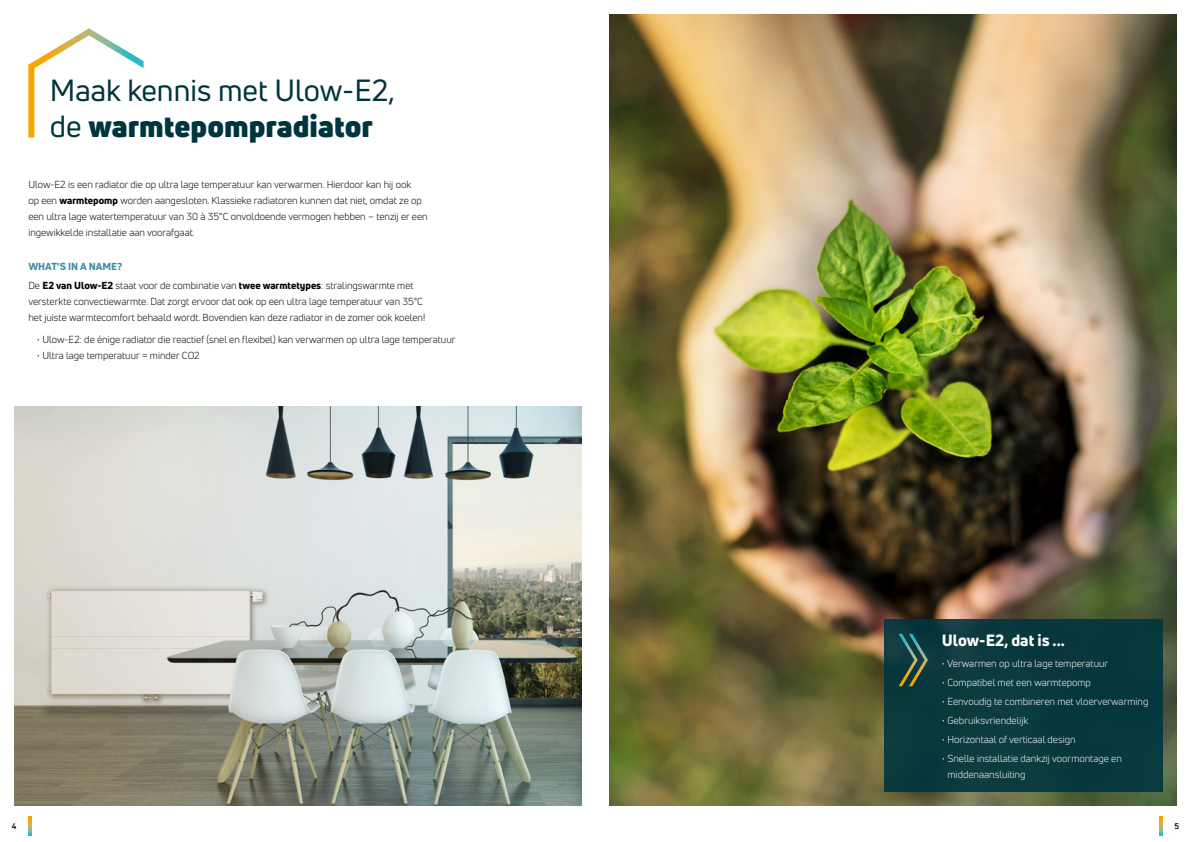
<style>
.page{position:relative;width:1191px;height:842px;background:#fff}
.page>*{position:absolute;margin:0;border:0;box-sizing:border-box;transform-origin:0 0}
.t1{font:30px/36px "Uni Neue";color:#00353e}
.t2{font:800 16px "Uni Neue";color:#fff}
.t3{font:10px/16px "Uni Neue";color:#000}
.t4{font:10px/16px "Uni Neue";color:#fff}
.t5{font:700 8px "Uni Neue";color:#000}
.s1{font-weight:900}
.s2{font-weight:800}
.s3{font-weight:800;color:#3d8f9e}
</style>
<div class="page">
<img style="left:609px;top:14px;width:567px;height:792px">
<svg style="left:14px;top:407px;width:567px;height:399px;background:#b7bab3"></svg>
<svg style="left:28px;top:28px;width:116px;height:109px"></svg>
<div style="left:884px;top:620px;width:278px;height:172px;background:#09393d"></div>
<svg style="left:898px;top:634px;width:30px;height:52px"></svg>
<svg style="left:28px;top:817px;width:3px;height:19px"></svg>
<svg style="left:1159px;top:817px;width:3px;height:19px"></svg>
<h1 class="t1" style="left:50px;top:72px;width:346px">Maak kennis met Ulow-E2, de <span class="s1">warmtepompradiator</span></h1>
<p class="t3" style="left:28px;top:176px;width:401px">Ulow-E2 is een radiator die op ultra lage temperatuur kan verwarmen. Hierdoor kan hij ook<br>op een <span class="s2">warmtepomp</span> worden aangesloten. Klassieke radiatoren kunnen dat niet, omdat ze op een ultra lage watertemperatuur van 30 à 35°C onvoldoende vermogen hebben – tenzij er een ingewikkelde installatie aan voorafgaat.</p>
<p class="t3" style="left:28px;top:257px;width:387px;line-height:18.8px"><span class="s3">WHAT’S IN A NAME?<br></span>De <span class="s2">E2 van Ulow-E2</span> staat voor de combinatie van <span class="s2">twee warmtetypes</span>: stralingswarmte met</p>
<p class="t3" style="left:28px;top:294px;width:398px">versterkte convectiewarmte. Dat zorgt ervoor dat ook op een ultra lage temperatuur van 35°C het juiste warmtecomfort behaald wordt. Bovendien kan deze radiator in de zomer ook koelen!</p>
<p class="t3" style="left:37px;top:331px;width:420px">• Ulow-E2: de énige radiator die reactief (snel en flexibel) kan verwarmen op ultra lage temperatuur</p>
<p class="t3" style="left:37px;top:347px;width:164px">• Ultra lage temperatuur = minder CO2</p>
<h2 class="t2" style="left:942px;top:629px;width:124px">Ulow-E2, dat is ...</h2>
<p class="t4" style="left:942px;top:656px;width:168px">• Verwarmen op ultra lage temperatuur</p>
<p class="t4" style="left:942px;top:675px;width:151px">• Compatibel met een warmtepomp</p>
<p class="t4" style="left:942px;top:693px;width:208px">• Eenvoudig te combineren met vloerverwarming</p>
<p class="t4" style="left:942px;top:712px;width:88px">• Gebruiksvriendelijk</p>
<p class="t4" style="left:942px;top:731px;width:135px">• Horizontaal of verticaal design</p>
<p class="t4" style="left:947px;top:750px;width:176px;text-indent:-6px">• Snelle installatie dankzij voormontage en middenaansluiting</p>
<p class="t5" style="left:12px;top:821px;width:6px">4</p>
<p class="t5" style="left:1174px;top:821px;width:6px">5</p>
</div>
